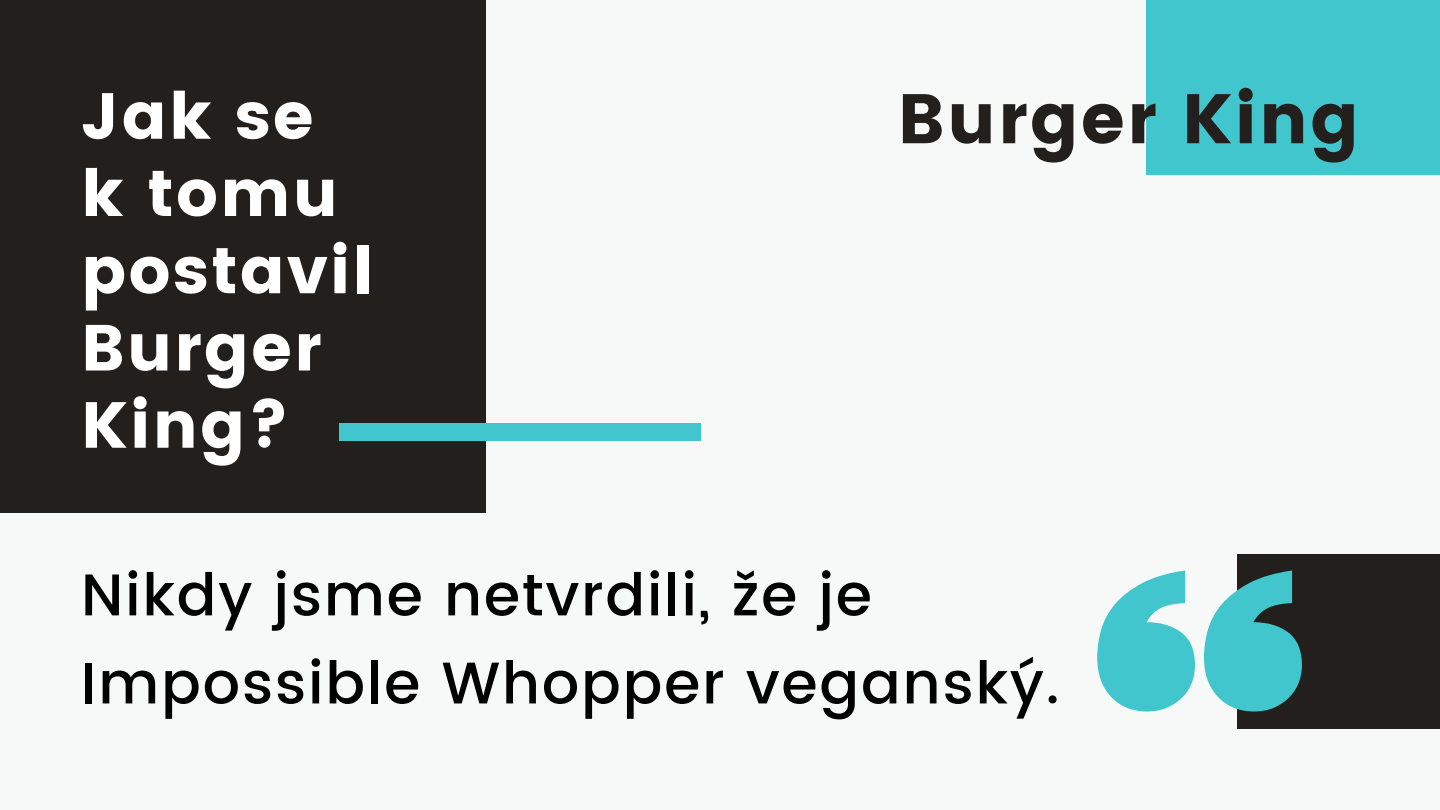
<style>
.page{position:relative;width:1440px;height:810px;background:#f7f9f8}
.page>*{position:absolute;margin:0;border:0;box-sizing:border-box;transform-origin:0 0}
.t1{font:70px "Poppins";letter-spacing:.03em;color:#231f1d}
.t2{font:65px/77.2px "Poppins";letter-spacing:.03em;color:#fff}
.t3{font:500 58.7px/88.1px "Poppins";letter-spacing:.03em;color:#000}
</style>
<div class="page">
<div style="left:0;top:0;width:486px;height:513px;background:#231f1d"></div>
<div style="left:1146px;top:0;width:294px;height:175px;background:#40c6cc"></div>
<div style="left:340px;top:423px;width:361px;height:18px;background:#40c6cc"></div>
<div style="left:1237px;top:554px;width:203px;height:175px;background:#231f1d"></div>
<svg style="left:1097px;top:571px;width:205px;height:141px"></svg>
<p class="t2" style="left:81px;top:78px;width:234px">Jak se</p>
<p class="t1" style="left:898px;top:78px;width:463px">Burger King</p>
<p class="t2" style="left:81px;top:155px;width:294px">k tomu postavil<br>Burger<br>King?</p>
<p class="t3" style="left:81px;top:551px;width:980px">Nikdy jsme netvrdili, že je<br>Impossible Whopper veganský.</p>
</div>
